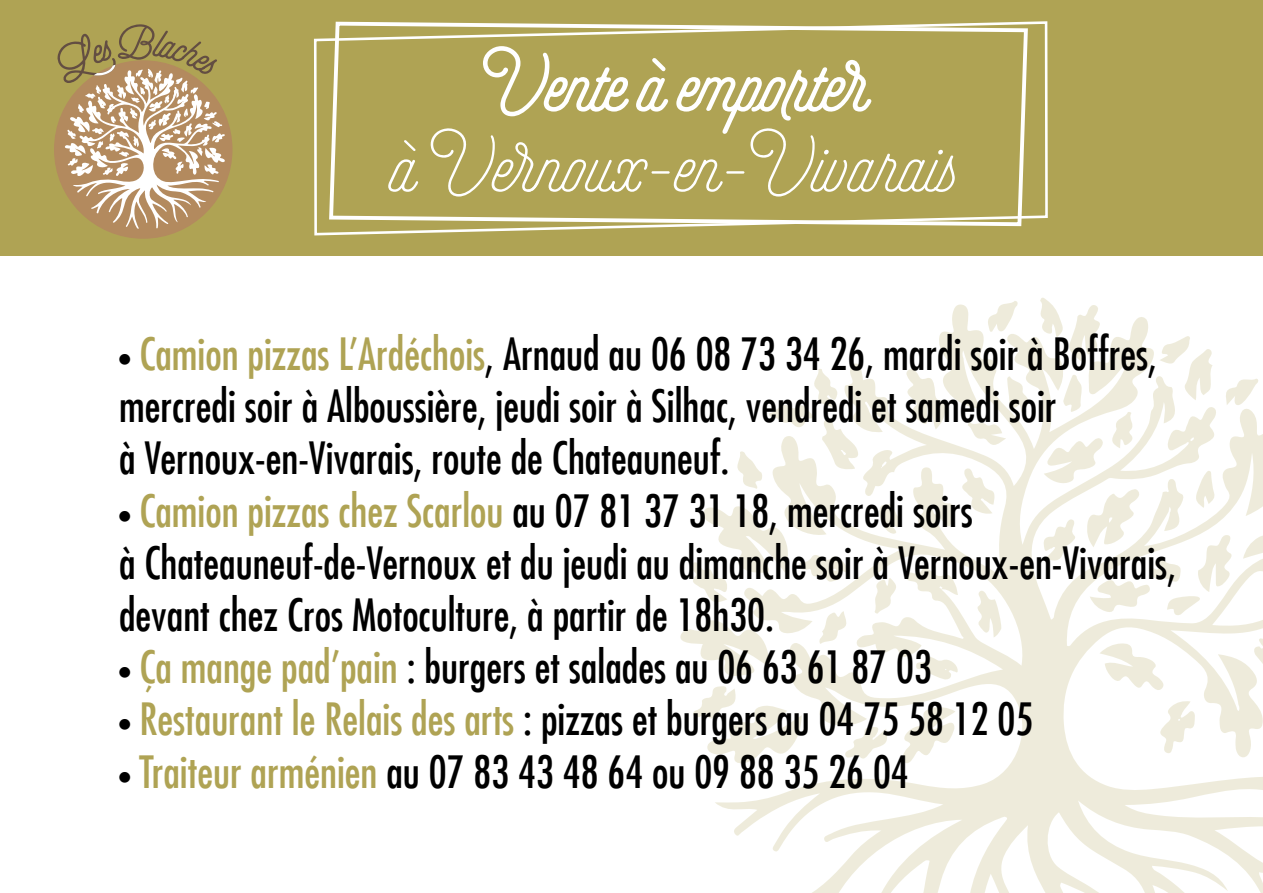
<style>
.page{position:relative;width:1263px;height:893px;background:#fff}
.page>*{position:absolute;margin:0;border:0;box-sizing:border-box;transform-origin:0 0}
.t1{font:86.4px "Selfie";color:#fff}
.t2{font:900 86.4px "Selfie";color:#fff}
.t3{font:condensed 43.5px/52.2px "Futura LT";color:#000}
.s1{font-size:28.5px}
.s2{color:#afa354}
</style>
<div class="page">
<svg style="left:715px;top:363px;width:548px;height:530px"></svg>
<svg style="left:680px;top:620px;width:90px;height:56px"></svg>
<svg style="left:901px;top:706px;width:55px;height:58px"></svg>
<svg style="left:1157px;top:701px;width:39px;height:53px"></svg>
<svg style="left:799px;top:553px;width:49px;height:31px"></svg>
<svg style="left:692px;top:505px;width:97px;height:99px"></svg>
<svg style="left:693px;top:686px;width:109px;height:78px"></svg>
<svg style="left:844px;top:727px;width:45px;height:36px"></svg>
<svg style="left:819px;top:611px;width:33px;height:34px"></svg>
<svg style="left:732px;top:368px;width:128px;height:121px"></svg>
<svg style="left:874px;top:297px;width:389px;height:395px"></svg>
<div style="left:0;top:0;width:1263px;height:256px;background:#afa354"></div>
<svg style="left:314px;top:21px;width:734px;height:215px"></svg>
<svg style="left:327px;top:21px;width:703px;height:207px"></svg>
<div style="left:54px;top:60px;width:178px;height:179px;background:#b38a5e;border-radius:50%"></div>
<svg style="left:57px;top:24px;width:168px;height:205px"></svg>
<h1 class="t2" style="left:482px;top:30px;width:393px">Vente à emporter</h1>
<h1 class="t1" style="left:389px;top:114px;width:573px">à Vernoux-en-Vivarais</h1>
<p class="t3" style="left:119px;top:327px;width:1040px"><span class="s1">•</span> <span class="s2">Camion pizzas L’Ardéchois</span>, Arnaud au 06 08 73 34 26, mardi soir à Boffres, mercredi soir à Alboussière, jeudi soir à Silhac, vendredi et samedi soir<br>à Vernoux-en-Vivarais, route de Chateauneuf.</p>
<p class="t3" style="left:119px;top:484px;width:1059px"><span class="s1">•</span> <span class="s2">Camion pizzas chez Scarlou</span> au 07 81 37 31 18, mercredi soirs<br>à Chateauneuf-de-Vernoux et du jeudi au dimanche soir à Vernoux-en-Vivarais, devant chez Cros Motoculture, à partir de 18h30.</p>
<p class="t3" style="left:119px;top:641px;width:814px"><span class="s1">•</span> <span class="s2">Ça mange pad’pain</span> : burgers et salades au 06 63 61 87 03</p>
<p class="t3" style="left:119px;top:693px;width:916px"><span class="s1">•</span> <span class="s2">Restaurant le Relais des arts</span> : pizzas et burgers au 04 75 58 12 05</p>
<p class="t3" style="left:119px;top:745px;width:791px"><span class="s1">•</span> <span class="s2">Traiteur arménien</span> au 07 83 43 48 64 ou 09 88 35 26 04</p>
</div>
